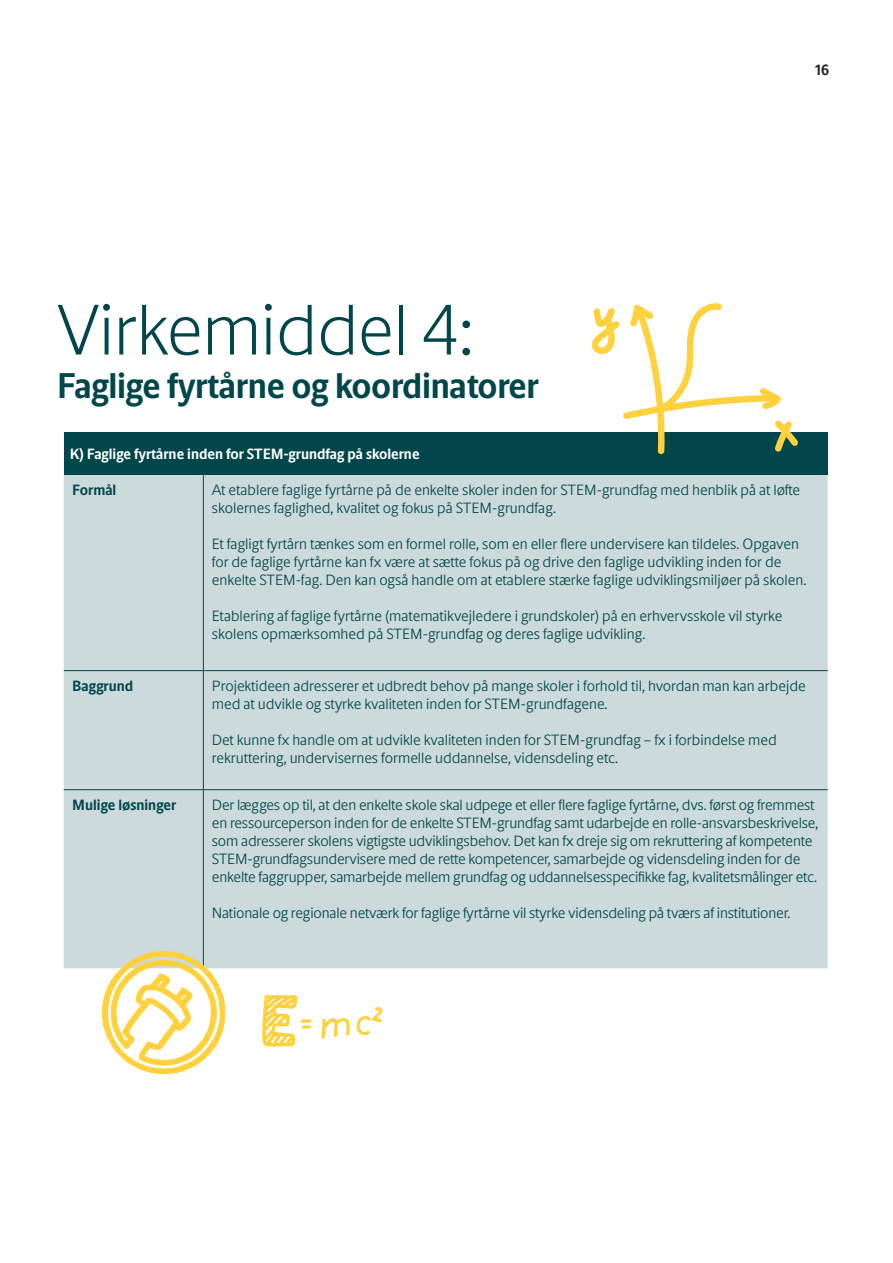
<style>
.page{position:relative;width:893px;height:1263px;background:#fff}
.page>*{position:absolute;margin:0;border:0;box-sizing:border-box;transform-origin:0 0}
.t1{font:200 72px "Novo Apply Sans";letter-spacing:-.01em;color:#00464b}
.t2{font:700 36px "Novo Apply Sans";letter-spacing:-.01em;color:#00464b}
.t3{font:300 15px/18px "Novo Apply Sans";letter-spacing:-.01em;color:#00464b}
.t4{font:700 15px "Novo Apply Sans";color:#fff}
.t5{font:700 15px "Novo Apply Sans";color:#00464b}
.t6{font:700 15px "Novo Apply Sans";color:#231f20}
</style>
<div class="page">
<div style="left:64px;top:432px;width:764px;height:43px;background:#00464b"></div>
<div style="left:64px;top:475px;width:764px;height:493px;background:#ccdadb"></div>
<hr style="left:203px;top:475px;width:1px;height:195px;background:#00464b">
<hr style="left:64px;top:670px;width:139px;height:1px;background:#00464b">
<hr style="left:203px;top:670px;width:625px;height:1px;background:#00464b">
<hr style="left:203px;top:671px;width:1px;height:118px;background:#00464b">
<hr style="left:64px;top:789px;width:139px;height:1px;background:#00464b">
<hr style="left:203px;top:789px;width:625px;height:1px;background:#00464b">
<hr style="left:203px;top:790px;width:1px;height:178px;background:#00464b">
<svg style="left:262px;top:995px;width:50px;height:52px"></svg>
<svg style="left:301px;top:1025px;width:11px;height:4px"></svg>
<svg style="left:321px;top:1007px;width:61px;height:32px"></svg>
<svg style="left:591px;top:303px;width:207px;height:151px"></svg>
<svg style="left:101px;top:950px;width:125px;height:125px"></svg>
<p class="t1" style="left:57px;top:280px;width:418px">Virkemiddel 4:</p>
<p class="t2" style="left:57px;top:359px;width:483px">Faglige fyrtårne og koordinatorer</p>
<p class="t6" style="left:815px;top:59px;width:16px">16</p>
<p class="t4" style="left:70px;top:443px;width:351px">K) Faglige fyrtårne inden for STEM-grundfag på skolerne</p>
<p class="t5" style="left:72px;top:479px;width:46px">Formål</p>
<p class="t3" style="left:212px;top:480px;width:590px">At etablere faglige fyrtårne på de enkelte skoler inden for STEM-grundfag med henblik på at løfte skolernes faglighed, kvalitet og fokus på STEM-grundfag.</p>
<p class="t3" style="left:212px;top:534px;width:596px">Et fagligt fyrtårn tænkes som en formel rolle, som en eller flere undervisere kan tildeles. Opgaven for de faglige fyrtårne kan fx være at sætte fokus på og drive den faglige udvikling inden for de enkelte STEM-fag. Den kan også handle om at etablere stærke faglige udviklingsmiljøer på skolen.</p>
<p class="t3" style="left:212px;top:606px;width:572px">Etablering af faglige fyrtårne (matematikvejledere i grundskoler) på en erhvervsskole vil styrke skolens opmærksomhed på STEM-grundfag og deres faglige udvikling.</p>
<p class="t5" style="left:72px;top:674px;width:62px">Baggrund</p>
<p class="t3" style="left:212px;top:676px;width:595px">Projektideen adresserer et udbredt behov på mange skoler i forhold til, hvordan man kan arbejde med at udvikle og styrke kvaliteten inden for STEM-grundfagene.</p>
<p class="t3" style="left:212px;top:730px;width:566px">Det kunne fx handle om at udvikle kvaliteten inden for STEM-grundfag – fx i forbindelse med rekruttering, undervisernes formelle uddannelse, vidensdeling etc.</p>
<p class="t5" style="left:72px;top:794px;width:105px">Mulige løsninger</p>
<p class="t3" style="left:212px;top:795px;width:608px">Der lægges op til, at den enkelte skole skal udpege et eller flere faglige fyrtårne, dvs. først og fremmest en ressourceperson inden for de enkelte STEM-grundfag samt udarbejde en rolle-ansvarsbeskrivelse, som adresserer skolens vigtigste udviklingsbehov. Det kan fx dreje sig om rekruttering af kompetente STEM-grundfagsundervisere med de rette kompetencer, samarbejde og vidensdeling inden for de enkelte faggrupper, samarbejde mellem grundfag og uddannelsesspecifikke fag, kvalitetsmålinger etc.</p>
<p class="t3" style="left:212px;top:903px;width:580px">Nationale og regionale netværk for faglige fyrtårne vil styrke vidensdeling på tværs af institutioner.</p>
</div>
